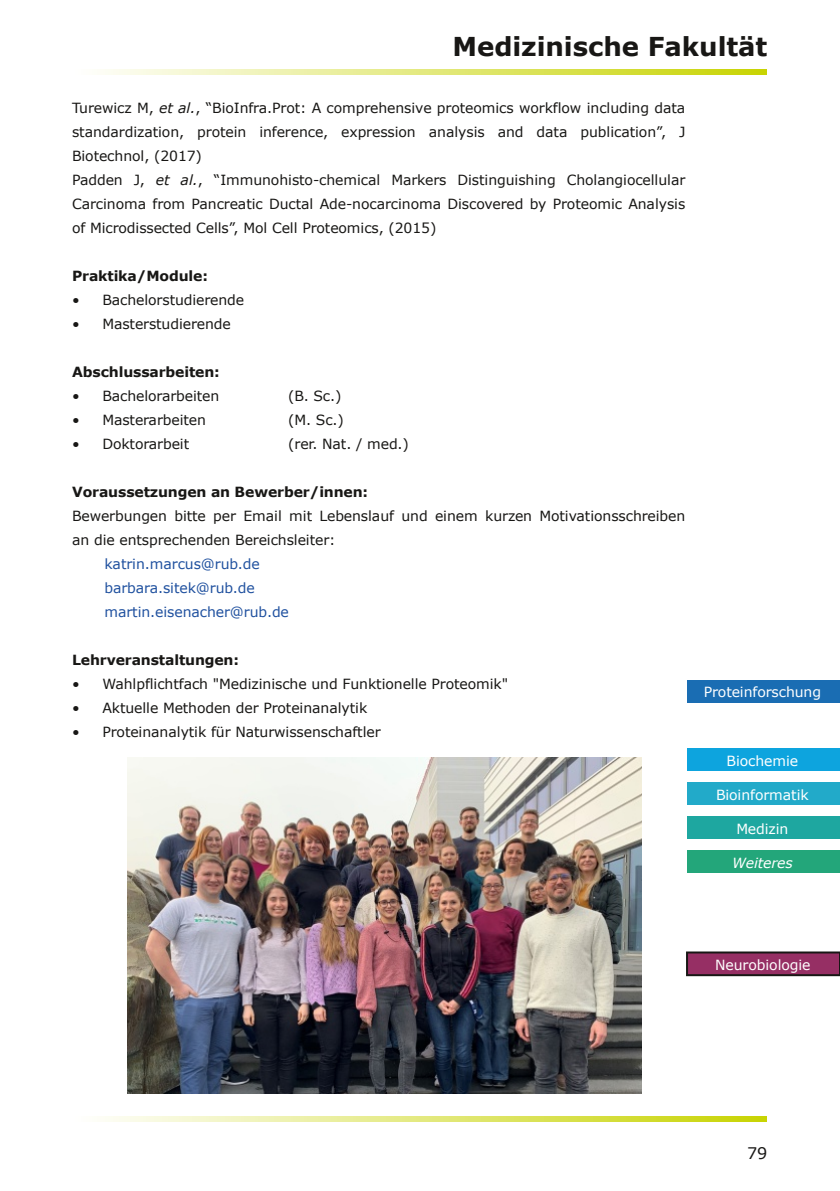
<style>
.page{position:relative;width:840px;height:1191px;background:#fff}
.page>*{position:absolute;margin:0;border:0;box-sizing:border-box;transform-origin:0 0}
.t1{font:700 26px "Verdana";letter-spacing:-.005em;color:#181715}
.t2{font:16px "Verdana";color:#181715}
.t3{font:14px/24px "Verdana";letter-spacing:-.005em;color:#181715}
.t4{font:700 14px "Verdana";letter-spacing:-.01em;color:#181715}
.t5{font:14px/24px "Verdana";letter-spacing:-.005em;color:#20519f}
.t6{font:14px "Verdana";letter-spacing:-.005em;color:#fff}
.t7{font:italic 14px "Verdana";letter-spacing:-.01em;color:#fff}
.s1{font-style:italic}
</style>
<div class="page">
<svg style="left:103px;top:69px;width:663px;height:6px;background:#e2e87b"></svg>
<svg style="left:103px;top:1116px;width:663px;height:5px;background:#e2e87b"></svg>
<img style="left:128px;top:758px;width:513px;height:335px">
<div style="left:686px;top:680px;width:153px;height:23px;background:#1a6db3"></div>
<div style="left:686px;top:748px;width:153px;height:23px;background:#0da4de"></div>
<div style="left:686px;top:782px;width:153px;height:23px;background:#22aac9"></div>
<div style="left:686px;top:850px;width:153px;height:23px;background:#23a67a"></div>
<div style="left:686px;top:952px;width:153px;height:23px;background:#962f64"></div>
<div style="left:685px;top:951px;width:154px;height:25px;border:2px solid #181715"></div>
<div style="left:686px;top:816px;width:153px;height:23px;background:#1ea7a0"></div>
<h1 class="t1" style="left:452px;top:29px;width:316px">Medizinische Fakultät</h1>
<p class="t3" style="left:72px;top:95px;width:614px">Turewicz M, <span class="s1">et al.</span>, “BioInfra.Prot: A comprehensive proteomics workflow including data standardization, protein inference, expression analysis and data publication”, J Biotechnol, (2017)<br>Padden J, <span class="s1">et al.</span>, “Immunohisto-chemical Markers Distinguishing Cholangiocellular Carcinoma from Pancreatic Ductal Ade-nocarcinoma Discovered by Proteomic Analysis of Microdissected Cells”, Mol Cell Proteomics, (2015)</p>
<p class="t4" style="left:72px;top:267px;width:137px">Praktika/Module:</p>
<p class="t3" style="left:72px;top:287px;width:174px">• Bachelorstudierende</p>
<p class="t3" style="left:72px;top:311px;width:160px">• Masterstudierende</p>
<p class="t4" style="left:72px;top:363px;width:149px">Abschlussarbeiten:</p>
<p class="t3" style="left:72px;top:383px;width:149px">• Bachelorarbeiten</p>
<p class="t3" style="left:288px;top:383px;width:55px">(B. Sc.)</p>
<p class="t3" style="left:72px;top:407px;width:135px">• Masterarbeiten</p>
<p class="t3" style="left:288px;top:407px;width:57px">(M. Sc.)</p>
<p class="t3" style="left:72px;top:431px;width:118px">• Doktorarbeit</p>
<p class="t3" style="left:288px;top:431px;width:122px">(rer. Nat. / med.)</p>
<p class="t4" style="left:72px;top:483px;width:297px">Voraussetzungen an Bewerber/innen:</p>
<p class="t3" style="left:72px;top:503px;width:614px">Bewerbungen bitte per Email mit Lebenslauf und einem kurzen Motivationsschreiben an die entsprechenden Bereichsleiter:</p>
<p class="t5" style="left:104px;top:551px;width:186px">katrin.marcus@rub.de barbara.sitek@rub.de martin.eisenacher@rub.de</p>
<p class="t4" style="left:72px;top:651px;width:168px">Lehrveranstaltungen:</p>
<p class="t3" style="left:72px;top:671px;width:437px">• Wahlpflichtfach "Medizinische und Funktionelle Proteomik"</p>
<p class="t3" style="left:72px;top:695px;width:296px">• Aktuelle Methoden der Proteinanalytik</p>
<p class="t3" style="left:72px;top:719px;width:310px">• Proteinanalytik für Naturwissenschaftler</p>
<p class="t6" style="left:703px;top:682px;width:119px">Proteinforschung</p>
<p class="t6" style="left:726px;top:751px;width:73px">Biochemie</p>
<p class="t6" style="left:715px;top:785px;width:94px">Bioinformatik</p>
<p class="t6" style="left:736px;top:819px;width:54px">Medizin</p>
<p class="t7" style="left:731px;top:853px;width:62px">Weiteres</p>
<p class="t6" style="left:714px;top:955px;width:97px">Neurobiologie</p>
<p class="t2" style="left:746px;top:1143px;width:22px">79</p>
</div>
